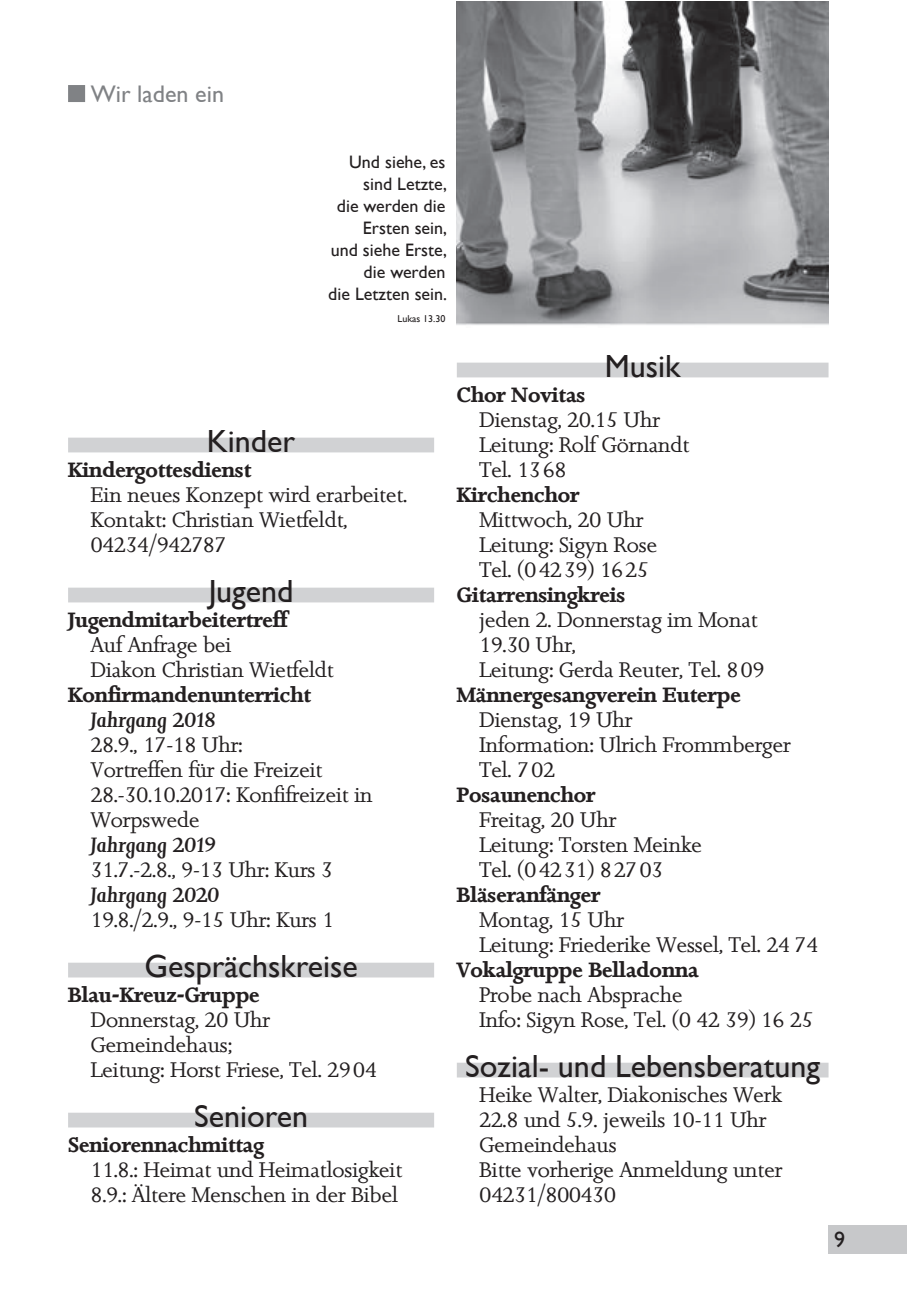
<style>
.page{position:relative;width:908px;height:1304px;background:#fff}
.page>*{position:absolute;margin:0;border:0;box-sizing:border-box;transform-origin:0 0}
.t1{font:32px "Gill Sans";color:#231f20}
.t2{font:24px "Gill Sans";color:#808285}
.t3{font:22px "Gill Sans";color:#231f20}
.t4{font:20px/25px "Jessica";color:#231f20}
.t5{font:700 20px "Jessica";color:#231f20}
.t6{font:italic 500 20px "Jessica";color:#231f20}
.t7{font:18px/22px "Gill Sans";color:#231f20;text-align:right}
.t8{font:10px "Gill Sans";color:#231f20}
</style>
<div class="page">
<div style="left:828px;top:1225px;width:78px;height:29px;background:#c7c8ca"></div>
<div style="left:68px;top:85px;width:17px;height:17px;background:#808285;border:2px solid #808285"></div>
<div style="left:456px;top:363px;width:372px;height:14px;background:#d1d2d4"></div>
<div style="left:456px;top:1063px;width:372px;height:14px;background:#d1d2d4"></div>
<div style="left:68px;top:438px;width:366px;height:14px;background:#d1d2d4"></div>
<div style="left:68px;top:588px;width:366px;height:14px;background:#d1d2d4"></div>
<div style="left:68px;top:963px;width:366px;height:14px;background:#d1d2d4"></div>
<div style="left:68px;top:1113px;width:366px;height:14px;background:#d1d2d4"></div>
<img style="left:456px;top:2px;width:372px;height:323px">
<p class="t2" style="left:91px;top:80px;width:135px">Wir laden ein</p>
<p class="t7" style="left:328px;top:151px;width:120px">Und siehe, es sind Letzte,<br>die werden die ersten sein,<br>und siehe erste, die werden<br>die Letzten sein.</p>
<p class="t8" style="left:397px;top:313px;width:49px">Lukas 13.30</p>
<h1 class="t1" style="left:207px;top:422px;width:90px">Kinder</h1>
<p class="t5" style="left:68px;top:458px;width:184px">Kindergottesdienst</p>
<p class="t4" style="left:91px;top:483px;width:318px">Ein neues Konzept wird erarbeitet.<br>Kontakt: Christian Wietfeldt,<br>04234/942787</p>
<h1 class="t1" style="left:209px;top:572px;width:86px">Jugend</h1>
<p class="t5" style="left:68px;top:608px;width:220px">Jugendmitarbeitertreff</p>
<p class="t4" style="left:91px;top:633px;width:244px">Auf Anfrage bei<br>Diakon Christian Wietfeldt</p>
<p class="t5" style="left:68px;top:683px;width:244px">Konfirmandenunterricht</p>
<p class="t6" style="left:91px;top:708px;width:126px">Jahrgang 2018</p>
<p class="t4" style="left:91px;top:733px;width:283px">28.9., 17-18 Uhr:<br>Vortreffen für die Freizeit<br>28.-30.10.2017: Konfifreizeit in<br>Worpswede</p>
<p class="t6" style="left:91px;top:833px;width:126px">Jahrgang 2019</p>
<p class="t4" style="left:91px;top:858px;width:243px">31.7.-2.8., 9-13 Uhr: Kurs 3</p>
<p class="t6" style="left:91px;top:883px;width:130px">Jahrgang 2020</p>
<p class="t4" style="left:91px;top:908px;width:245px">19.8./2.9., 9-15 Uhr: Kurs 1</p>
<h1 class="t1" style="left:144px;top:947px;width:215px">Gesprächskreise</h1>
<p class="t5" style="left:68px;top:983px;width:193px">Blau-Kreuz-Gruppe</p>
<p class="t4" style="left:91px;top:1008px;width:287px">Donnerstag, 20 Uhr<br>Gemeindehaus;<br>Leitung: Horst Friese, Tel. 2904</p>
<h1 class="t1" style="left:194px;top:1097px;width:116px">Senioren</h1>
<p class="t5" style="left:68px;top:1133px;width:197px">Seniorennachmittag</p>
<p class="t4" style="left:91px;top:1158px;width:313px">11.8.: Heimat und Heimatlosigkeit<br>8.9.: Ältere Menschen in der Bibel</p>
<h1 class="t1" style="left:604px;top:347px;width:77px">musik</h1>
<p class="t5" style="left:456px;top:383px;width:130px">Chor Novitas</p>
<p class="t4" style="left:479px;top:408px;width:211px">Dienstag, 20.15 Uhr<br>Leitung: Rolf Görnandt<br>Tel. 1368</p>
<p class="t5" style="left:456px;top:483px;width:124px">Kirchenchor</p>
<p class="t4" style="left:479px;top:508px;width:179px">Mittwoch, 20 Uhr<br>Leitung: Sigyn Rose<br>Tel. (04239) 1625</p>
<p class="t5" style="left:456px;top:583px;width:170px">Gitarrensingkreis</p>
<p class="t4" style="left:479px;top:608px;width:286px">jeden 2. Donnerstag im Monat<br>19.30 Uhr,<br>Leitung: Gerda Reuter, Tel. 809</p>
<p class="t5" style="left:456px;top:683px;width:285px">Männergesangverein Euterpe</p>
<p class="t4" style="left:479px;top:708px;width:312px">Dienstag, 19 Uhr<br>Information: Ulrich Frommberger<br>Tel. 702</p>
<p class="t5" style="left:456px;top:783px;width:140px">Posaunenchor</p>
<p class="t4" style="left:479px;top:808px;width:224px">Freitag, 20 Uhr<br>Leitung: Torsten Meinke<br>Tel. (04231) 82703</p>
<p class="t5" style="left:456px;top:883px;width:145px">Bläseranfänger</p>
<p class="t4" style="left:479px;top:908px;width:340px">Montag, 15 Uhr<br>Leitung: Friederike Wessel, Tel. 24 74</p>
<p class="t5" style="left:456px;top:958px;width:243px">Vokalgruppe Belladonna</p>
<p class="t4" style="left:479px;top:983px;width:335px">Probe nach Absprache<br>Info: Sigyn Rose, Tel. (0 42 39) 16 25</p>
<h1 class="t1" style="left:465px;top:1047px;width:356px">Sozial- und Lebensberatung</h1>
<p class="t4" style="left:479px;top:1083px;width:304px">Heike Walter, Diakonisches Werk<br>22.8 und 5.9. jeweils 10-11 Uhr<br>Gemeindehaus<br>Bitte vorherige Anmeldung unter<br>04231/800430</p>
<p class="t3" style="left:833px;top:1227px;width:12px">9</p>
</div>
